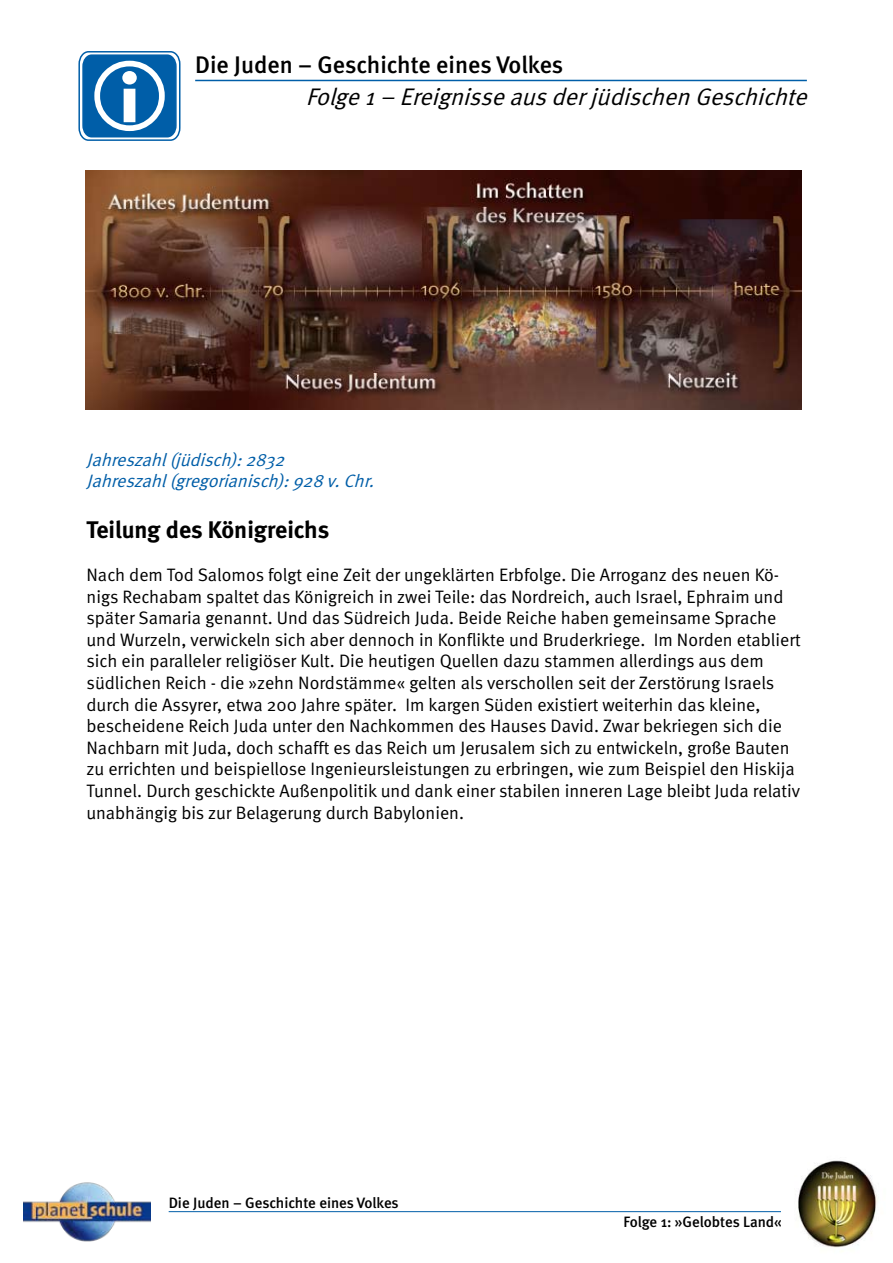
<style>
.page{position:relative;width:893px;height:1263px;background:#fff}
.page>*{position:absolute;margin:0;border:0;box-sizing:border-box;transform-origin:0 0}
.t1{font:italic 24px "Meta Normal";color:#000}
.t2{font:500 24px "Meta";color:#000}
.t3{font:700 24px "Meta";color:#000}
.t4{font:18px/21.6px "Meta Normal";color:#000}
.t5{font:italic 18px/21.6px "Meta Normal";color:#005ea8}
.t6{font:500 15px "Meta";color:#000}
</style>
<div class="page">
<hr style="left:195px;top:80px;width:612px;height:1px;background:#005ea8">
<hr style="left:169px;top:1211px;width:613px;height:1px;background:#005ea8">
<img style="left:24px;top:1182px;width:127px;height:60px">
<img style="left:781px;top:1160px;width:97px;height:88px">
<img style="left:85px;top:170px;width:717px;height:240px">
<svg style="left:78px;top:51px;width:102px;height:90px;background:#1c6fb1"></svg>
<h1 class="t2" style="left:195px;top:51px;width:370px">Die Juden – Geschichte eines Volkes</h1>
<h1 class="t1" style="left:306px;top:83px;width:510px">Folge1– EreignisseausderjüdischenGeschichte</h1>
<p class="t5" style="left:87px;top:449px;width:294px">Jahreszahl(jüdisch):2832<br>Jahreszahl(gregorianisch):928 v.Chr.</p>
<h1 class="t3" style="left:87px;top:515px;width:244px">Teilung des Königreichs</h1>
<p class="t4" style="left:87px;top:564px;width:716px">Nach dem Tod Salomos folgt eine Zeit der ungeklärten Erbfolge. Die Arroganz des neuen Kö&shy;nigs Rechabam spaltet das Königreich in zwei Teile: das Nordreich, auch Israel, Ephraim und später Samaria genannt. Und das Südreich Juda. Beide Reiche haben gemeinsame Sprache und Wurzeln, verwickeln sich aber dennoch in Konflikte und Bruderkriege. Im Norden etabliert sich ein paralleler religiöser Kult. Die heutigen Quellen dazu stammen allerdings aus dem südlichen Reich - die »zehn Nordstämme« gelten als verschollen seit der Zerstörung Israels durch die Assyrer, etwa 200 Jahre später. Im kargen Süden existiert weiterhin das kleine, bescheidene Reich Juda unter den Nachkommen des Hauses David. Zwar bekriegen sich die Nachbarn mit Juda, doch schafft es das Reich um Jerusalem sich zu entwickeln, große Bauten zu errichten und beispiellose Ingenieursleistungen zu erbringen, wie zum Beispiel den Hiskija Tunnel. Durch geschickte Außenpolitik und dank einer stabilen inneren Lage bleibt Juda relativ unabhängig bis zur Belagerung durch Babylonien.</p>
<p class="t6" style="left:169px;top:1194px;width:232px">Die Juden – Geschichte eines Volkes</p>
<p class="t6" style="left:623px;top:1213px;width:160px">Folge 1: »Gelobtes Land«</p>
</div>
